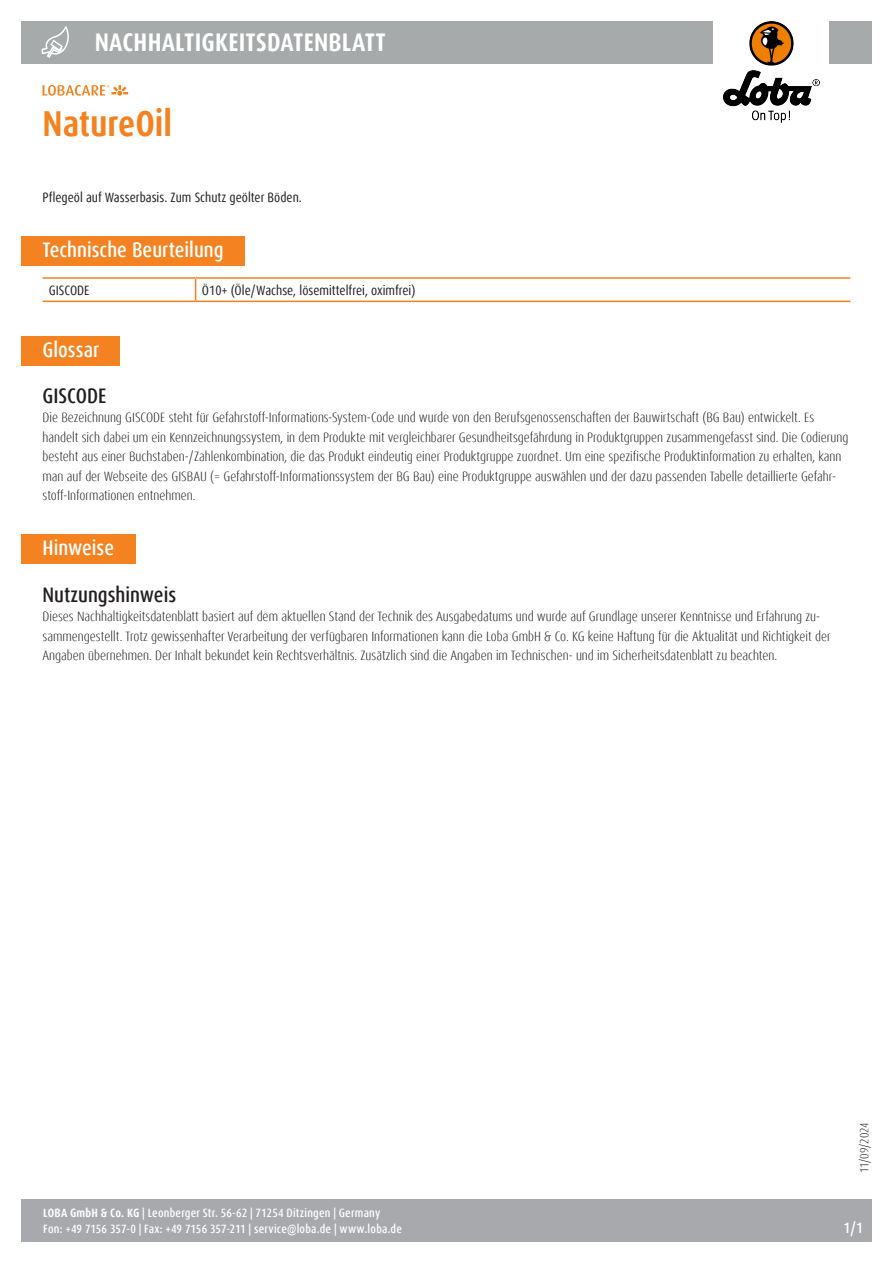
<style>
.page{position:relative;width:893px;height:1263px;background:#fff}
.page>*{position:absolute;margin:0;border:0;box-sizing:border-box;transform-origin:0 0}
.Name{font:700 condensed 36px "Dax OT";color:#f58220}
.t1{font:700 condensed 25.5px "Dax OT";letter-spacing:.01em;color:#fff}
.Titel{font:500 condensed 21px "Dax OT";color:#fff}
.Titel_Glossar{font:500 condensed 21px "Dax OT";color:#231f20}
.t2{font:500 condensed 15px "Dax OT";color:#fff}
.Text_Glossar{font:300 condensed 13.5px/19.5px "Dax OT";color:#231f20}
.Text{font:condensed 13.5px "Dax OT";color:#231f20}
.t3{font:500 condensed 12px/16.5px "Dax OT";letter-spacing:.015em;color:#fff}
.t4{font:300 condensed 12px "Dax OT";letter-spacing:-.01em;color:#231f20}
.s1{font-weight:700}
</style>
<div class="page">
<svg style="left:43px;top:85px;width:85px;height:11px"></svg>
<div style="left:21px;top:1199px;width:851px;height:43px;background:#a8a9ad"></div>
<div style="left:21px;top:21px;width:851px;height:43px;background:#a7aaaa"></div>
<svg style="left:41px;top:27px;width:28px;height:31px"></svg>
<img style="left:714px;top:21px;width:115px;height:102px">
<hr style="left:43px;top:301px;width:153px;height:1px;background:#f58220">
<hr style="left:196px;top:301px;width:654px;height:1px;background:#f58220">
<svg style="left:195px;top:279px;width:1px;height:22px"></svg>
<hr style="left:43px;top:277px;width:153px;height:2px;background:#f58220">
<hr style="left:196px;top:277px;width:654px;height:2px;background:#f58220">
<div style="left:21px;top:236px;width:224px;height:29px;background:#f58220"></div>
<div style="left:21px;top:336px;width:99px;height:30px;background:#f58220"></div>
<div style="left:21px;top:534px;width:114px;height:30px;background:#f58220"></div>
<h2 class="t1" style="left:95px;top:26px;width:292px">NACHHALTIGKEITSDATENBLATT</h2>
<p class="Name" style="left:43px;top:100px;width:131px">NatureOil</p>
<p class="Text" style="left:43px;top:189px;width:261px">Pflegeöl auf Wasserbasis. Zum Schutz geölter Böden.</p>
<p class="Titel" style="left:43px;top:236px;width:183px">Technische Beurteilung</p>
<p class="Text" style="left:49px;top:282px;width:42px">GISCODE</p>
<p class="Text" style="left:202px;top:282px;width:215px">Ö10+ (Öle/Wachse, lösemittelfrei, oximfrei)</p>
<p class="Titel" style="left:43px;top:336px;width:58px">Glossar</p>
<p class="Titel_Glossar" style="left:43px;top:382px;width:65px">GISCODE</p>
<p class="Text_Glossar" style="left:43px;top:408px;width:807px">Die Bezeichnung GISCODE steht für Gefahrstoff-Informations-System-Code und wurde von den Berufsgenossenschaften der Bauwirtschaft (BG Bau) entwickelt. Es handelt sich dabei um ein Kennzeichnungssystem, in dem Produkte mit vergleichbarer Gesundheitsgefährdung in Produktgruppen zusammengefasst sind. Die Codierung besteht aus einer Buchstaben-/Zahlenkombination, die das Produkt eindeutig einer Produktgruppe zuordnet. Um eine spezifische Produktinformation zu erhalten, kann man auf der Webseite des GISBAU (= Gefahrstoff-Informationssystem der BG Bau) eine Produktgruppe auswählen und der dazu passenden Tabelle detaillierte Gefahr&shy;stoff-Informationen entnehmen.</p>
<p class="Titel" style="left:43px;top:534px;width:73px">Hinweise</p>
<p class="Titel_Glossar" style="left:43px;top:581px;width:135px">Nutzungshinweis</p>
<p class="Text_Glossar" style="left:43px;top:607px;width:790px">Dieses Nachhaltigkeitsdatenblatt basiert auf dem aktuellen Stand der Technik des Ausgabedatums und wurde auf Grundlage unserer Kenntnisse und Erfahrung zu&shy;sammengestellt. Trotz gewissenhafter Verarbeitung der verfügbaren Informationen kann die Loba GmbH &amp; Co. KG keine Haftung für die Aktualität und Richtigkeit der<br>Angaben übernehmen. Der Inhalt bekundet kein Rechtsverhältnis. Zusätzlich sind die Angaben im Technischen- und im Sicherheitsdatenblatt zu beachten.</p>
<p class="t4" style="left:857px;top:1173px;width:52px;rotate:-90deg">11/09/2024</p>
<p class="t3" style="left:43px;top:1205px;width:360px"><span class="s1">LOBA GmbH &amp; Co. KG</span> | Leonberger Str. 56-62 | 71254 Ditzingen | Germany<br>Fon: +49 7156 357-0 | Fax: +49 7156 357-211 | service@loba.de | www.loba.de</p>
<p class="t2" style="left:843px;top:1218px;width:21px">1/1</p>
</div>
